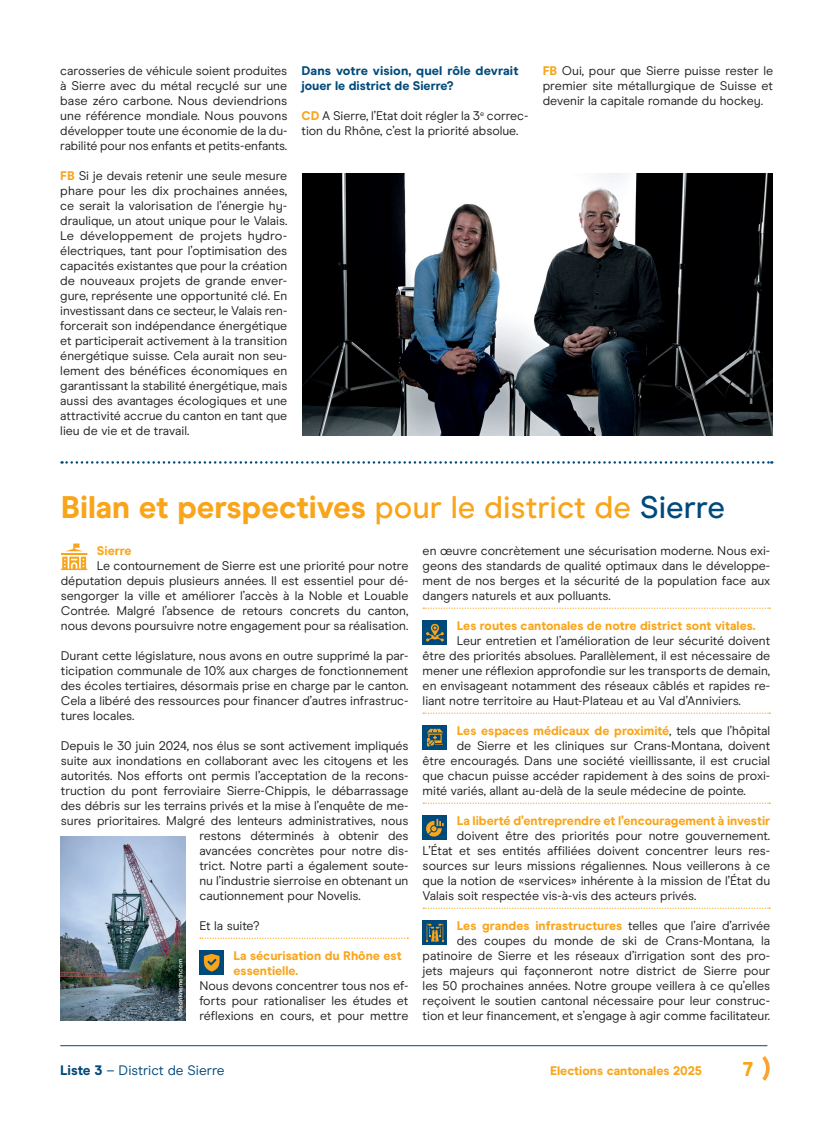
<style>
.page{position:relative;width:830px;height:1134px;background:#fff}
.page>*{position:absolute;margin:0;border:0;box-sizing:border-box;transform-origin:0 0}
.t1{font:800 31.25px "Modern Era";color:#f9a51b}
.t2{font:800 20px "Modern Era";color:#f9a51b}
.t3{font:13.75px "Modern Era";color:#004a7b}
.t4{font:12.5px/15px "Modern Era";color:#231f20;text-align:justify}
.t5{font:800 12.5px/15px "Modern Era";color:#f9a51b}
.t6{font:800 12.5px/15px "Modern Era";color:#004a7b}
.t7{font:500 6.25px "Modern Era";color:#fff}
.s1{font-weight:800;color:#f9a51b}
.s2{font-weight:500}
.s3{font-weight:500;color:#004a7b}
.s4{font-weight:400;color:#231f20}
.s5{font-weight:800}
</style>
<div class="page">
<svg style="left:762px;top:1056px;width:7px;height:25px"></svg>
<hr style="left:60px;top:1045px;width:707px;height:1px;background:#004a7b">
<img style="left:302px;top:174px;width:470px;height:261px">
<svg style="left:61px;top:543px;width:26px;height:27px"></svg>
<svg style="left:200px;top:938px;width:208px;height:1px"></svg>
<div style="left:199px;top:950px;width:25px;height:25px;background:#004a7b"></div>
<svg style="left:203px;top:954px;width:17px;height:17px"></svg>
<svg style="left:423px;top:608px;width:346px;height:1px"></svg>
<div style="left:422px;top:620px;width:25px;height:25px;background:#004a7b"></div>
<svg style="left:426px;top:623px;width:17px;height:18px"></svg>
<svg style="left:423px;top:713px;width:346px;height:1px"></svg>
<div style="left:422px;top:725px;width:25px;height:25px;background:#004a7b"></div>
<svg style="left:426px;top:729px;width:17px;height:18px"></svg>
<svg style="left:423px;top:803px;width:346px;height:1px"></svg>
<div style="left:422px;top:815px;width:25px;height:25px;background:#004a7b"></div>
<svg style="left:426px;top:819px;width:17px;height:17px"></svg>
<svg style="left:423px;top:908px;width:346px;height:1px"></svg>
<svg style="left:422px;top:920px;width:25px;height:25px"></svg>
<svg style="left:426px;top:924px;width:17px;height:17px"></svg>
<svg style="left:61px;top:461px;width:710px;height:3px"></svg>
<img style="left:60px;top:836px;width:125px;height:184px">
<p class="t4" style="left:60px;top:63px;width:228px">carosseries de véhicule soient produites à Sierre avec du métal recyclé sur une base zéro carbone. Nous deviendrions une référence mondiale. Nous pouvons développer toute une économie de la du&shy;rabilité pour nos enfants et petits-enfants.</p>
<p class="t4" style="left:60px;top:168px;width:228px"><span class="s1">FB</span> Si je devais retenir une seule mesure phare pour les dix prochaines années, ce serait la valorisation de l’énergie hy&shy;draulique, un atout unique pour le Valais.<br>Le développement de projets hydro&shy;électriques, tant pour l’optimisation des capacités existantes que pour la création de nouveaux projets de grande enver&shy;gure, représente une opportunité clé. En investissant dans ce secteur, le Valais ren&shy;forcerait son indépendance énergétique et participerait activement à la transition énergétique suisse. Cela aurait non seu&shy;lement des bénéfices économiques en garantissant la stabilité énergétique, mais aussi des avantages écologiques et une attractivité accrue du canton en tant que lieu de vie et de travail.</p>
<p class="t6" style="left:301px;top:63px;width:218px">Dans votre vision, quel rôle devrait jouer le district de Sierre?</p>
<p class="t4" style="left:301px;top:108px;width:228px"><span class="s1">CD</span> A Sierre, l’Etat doit régler la 3<sup>e</sup> correc&shy;tion du Rhône, c’est la priorité absolue.</p>
<p class="t4" style="left:542px;top:63px;width:232px"><span class="s1">FB</span> Oui, pour que Sierre puisse rester le premier site métallurgique de Suisse et devenir la capitale romande du hockey.</p>
<h1 class="t1" style="left:61px;top:488px;width:665px">Bilan et perspectives <span class="s2">pour le district de</span> <span class="s3">Sierre</span></h1>
<p class="t5" style="left:97px;top:543px;width:36px">Sierre</p>
<p class="t4" style="left:61px;top:558px;width:349px;text-indent:36px">Le contournement de Sierre est une priorité pour notre députation depuis plusieurs années. Il est essentiel pour dé&shy;sengorger la ville et améliorer l’accès à la Noble et Louable Contrée. Malgré l’absence de retours concrets du canton, nous devons poursuivre notre engagement pour sa réalisation.</p>
<p class="t4" style="left:61px;top:648px;width:349px">Durant cette législature, nous avons en outre supprimé la par&shy;ticipation communale de 10% aux charges de fonctionnement des écoles tertiaires, désormais prise en charge par le canton.<br>Cela a libéré des ressources pour financer d’autres infrastruc&shy;tures locales.</p>
<p class="t4" style="left:61px;top:738px;width:349px">Depuis le 30 juin 2024, nos élus se sont activement impliqués</p>
<p class="t4" style="left:61px;top:753px;width:349px">suite aux inondations en collaborant avec les citoyens et les</p>
<p class="t4" style="left:61px;top:768px;width:349px">autorités. Nos efforts ont permis l’acceptation de la recons-</p>
<p class="t4" style="left:61px;top:783px;width:349px">truction du pont ferroviaire Sierre-Chippis, le débarrassage</p>
<p class="t4" style="left:61px;top:798px;width:349px">des débris sur les terrains privés et la mise à l’enquête de me-</p>
<p class="t4" style="left:61px;top:813px;width:349px">sures prioritaires. Malgré des lenteurs administratives, nous</p>
<p class="t4" style="left:199px;top:828px;width:210px">restons déterminés à obtenir des</p>
<p class="t4" style="left:199px;top:843px;width:210px">avancées concrètes pour notre dis-</p>
<p class="t4" style="left:199px;top:858px;width:210px">trict. Notre parti a également soute-</p>
<p class="t4" style="left:199px;top:873px;width:210px">nu l’industrie sierroise en obtenant un</p>
<p class="t4" style="left:199px;top:888px;width:163px">cautionnement pour Novelis.</p>
<p class="t4" style="left:199px;top:918px;width:62px">Et la suite?</p>
<p class="t5" style="left:233px;top:948px;width:169px">La sécurisation du Rhône est essentielle.</p>
<p class="t4" style="left:199px;top:978px;width:210px">Nous devons concentrer tous nos ef&shy;forts pour rationaliser les études et réflexions en cours, et pour mettre</p>
<p class="t7" style="left:177px;top:1017px;width:59px;rotate:-90deg">©sedriknemeth.com</p>
<p class="t4" style="left:422px;top:543px;width:349px">en œuvre concrètement une sécurisation moderne. Nous exi&shy;geons des standards de qualité optimaux dans le développe&shy;ment de nos berges et la sécurité de la population face aux dangers naturels et aux polluants.</p>
<p class="t5" style="left:456px;top:618px;width:300px">Les routes cantonales de notre district sont vitales.</p>
<p class="t4" style="left:422px;top:633px;width:349px;text-indent:34px">Leur entretien et l’amélioration de leur sécurité doivent être des priorités absolues. Parallèlement, il est nécessaire de mener une réflexion approfondie sur les transports de demain, en envisageant notamment des réseaux câblés et rapides re&shy;liant notre territoire au Haut-Plateau et au Val d’Anniviers.</p>
<p class="t5" style="left:456px;top:723px;width:315px">Les espaces médicaux de proximité<span class="s4">, tels que l’hôpital</span></p>
<p class="t4" style="left:456px;top:738px;width:315px">de Sierre et les cliniques sur Crans-Montana, doivent</p>
<p class="t4" style="left:422px;top:753px;width:349px">être encouragés. Dans une société vieillissante, il est crucial</p>
<p class="t4" style="left:422px;top:768px;width:349px">que chacun puisse accéder rapidement à des soins de proxi-</p>
<p class="t4" style="left:422px;top:783px;width:324px">mité variés, allant au-delà de la seule médecine de pointe.</p>
<p class="t5" style="left:456px;top:813px;width:315px">La liberté d’entreprendre et l’encouragement à investir</p>
<p class="t4" style="left:422px;top:828px;width:349px;text-indent:34px">doivent être des priorités pour notre gouvernement.<br>L’État et ses entités affiliées doivent concentrer leurs res&shy;sources sur leurs missions régaliennes. Nous veillerons à ce que la notion de «services» inhérente à la mission de l’État du Valais soit respectée vis-à-vis des acteurs privés.</p>
<p class="t4" style="left:422px;top:918px;width:349px;text-align:right"><span class="s1">Les grandes infrastructures</span> telles que l’aire d’arrivée<br>des coupes du monde de ski de Crans-Montana, la patinoire de Sierre et les réseaux d’irrigation sont des pro&shy;jets majeurs qui façonneront notre district de Sierre pour les 50 prochaines années. Notre groupe veillera à ce qu’elles reçoivent le soutien cantonal nécessaire pour leur construc&shy;tion et leur financement, et s’engage à agir comme facilitateur.</p>
<p class="t3" style="left:60px;top:1062px;width:166px"><span class="s5">Liste 3</span> – District de Sierre</p>
<p class="t5" style="left:550px;top:1063px;width:153px">Elections cantonales 2025</p>
<h2 class="t2" style="left:742px;top:1057px;width:12px">7</h2>
</div>
